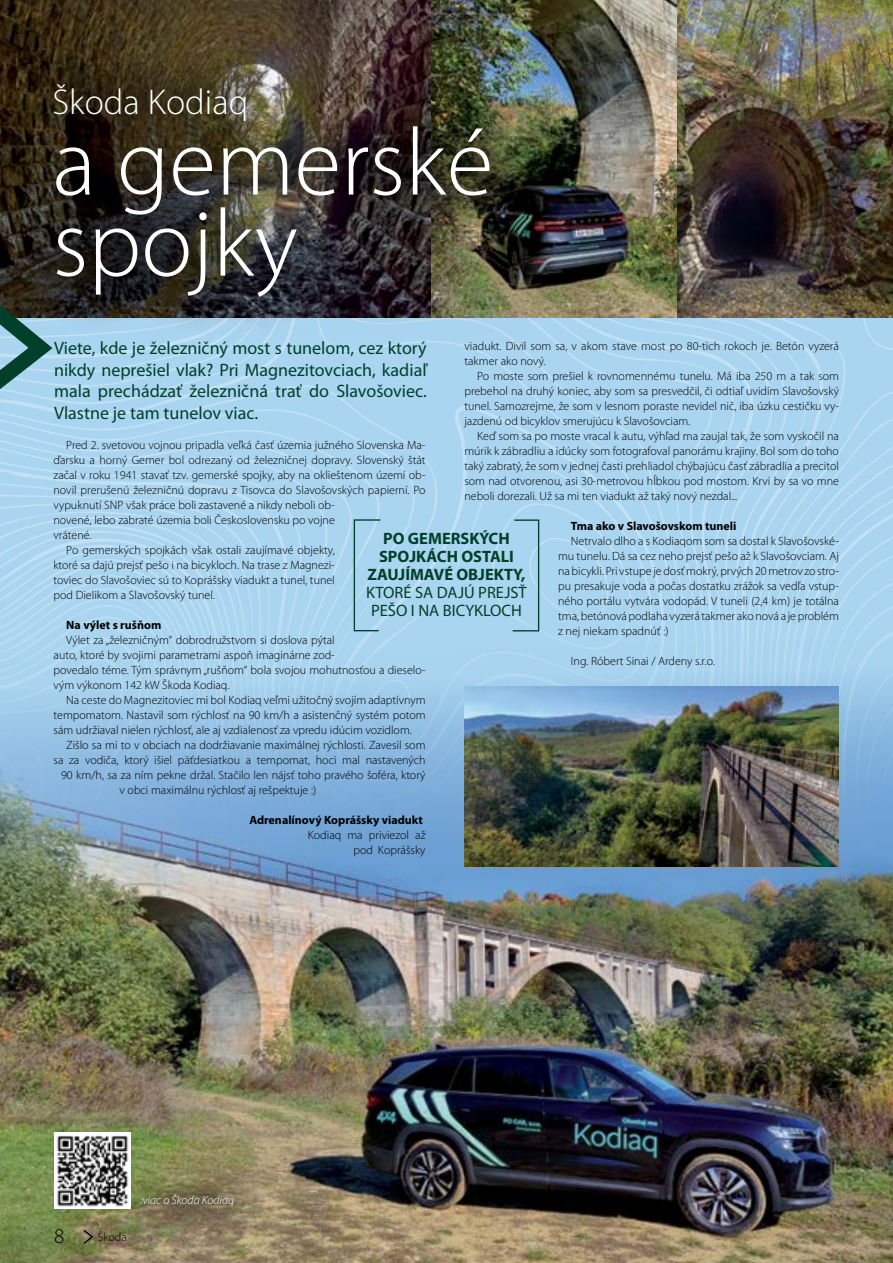
<style>
.page{position:relative;width:893px;height:1263px;background:#fff}
.page>*{position:absolute;margin:0;border:0;box-sizing:border-box;transform-origin:0 0}
.t1{font:300 96px/81px "Myriad Pro";color:#fff}
.t2{font:300 36px "Myriad Pro";color:#fff}
.t3{font:300 21px "Myriad Pro";color:#000}
.t4{font:18px/21.6px "Myriad Pro";color:#00402a;text-align:justify}
.t5{font:700 16.5px/18px "Myriad Pro";color:#00402a;text-align:center}
.t6{font:16.5px/18px "Myriad Pro";color:#00402a}
.t7{font:300 12px/15px "Myriad Pro";color:#000;text-align:justify}
.t8{font:700 12px "Myriad Pro";color:#000}
.t9{font:italic 300 12px "Myriad Pro";color:#fff}
</style>
<div class="page">
<img style="left:0;top:891px;width:893px;height:372px">
<svg style="left:0;top:317px;width:893px;height:574px;background:#a1cae7"></svg>
<img style="left:464px;top:686px;width:375px;height:180px">
<svg style="left:353px;top:519px;width:29px;height:113px;background:#a0cbe3"></svg>
<svg style="left:511px;top:519px;width:29px;height:113px;background:#9fcbe2"></svg>
<img style="left:431px;top:0;width:462px;height:317px">
<div style="left:120px;top:1174px;width:135px;height:52px;background:#000;opacity:.75"></div>
<img style="left:54px;top:1132px;width:77px;height:77px">
<img style="left:0;top:0;width:431px;height:276px">
<img style="left:10px;top:40px;width:522px;height:300px">
<svg style="left:0;top:276px;width:64px;height:142px;background:#6a8a91"></svg>
<svg style="left:83px;top:1229px;width:10px;height:15px"></svg>
<h2 class="t2" style="left:52px;top:82px;width:197px">Škoda Kodiaq</h2>
<h1 class="t1" style="left:52px;top:124px;width:442px">a gemerské spojky</h1>
<p class="t7" style="left:464px;top:338px;width:376px">viadukt. Divil som sa, v akom stave most po 80-tich rokoch je. Betón vyzerá takmer ako nový.</p>
<p class="t7" style="left:464px;top:368px;width:376px;text-indent:13px">Po moste som prešiel k rovnomennému tunelu. Má iba 250 m a tak som prebehol na druhý koniec, aby som sa presvedčil, či odtiaľ uvidím Slavošovský tunel. Samozrejme, že som v lesnom poraste nevidel nič, iba úzku cestičku vy&shy;jazdenú od bicyklov smerujúcu k Slavošovciam.</p>
<p class="t7" style="left:464px;top:428px;width:376px;text-indent:13px">Keď som sa po moste vracal k autu, výhľad ma zaujal tak, že som vyskočil na múrik k zábradliu a idúcky som fotografoval panorámu krajiny. Bol som do toho taký zabratý, že som v jednej časti prehliadol chýbajúcu časť zábradlia a precitol som nad otvorenou, asi 30-metrovou hĺbkou pod mostom. Krvi by sa vo mne neboli dorezali. Už sa mi ten viadukt až taký nový nezdal...</p>
<p class="t8" style="left:571px;top:518px;width:167px">Tma ako v Slavošovskom tuneli</p>
<p class="t7" style="left:558px;top:533px;width:282px;text-indent:13px">Netrvalo dlho a s Kodiaqom som sa dostal k Slavošovské&shy;mu tunelu. Dá sa cez neho prejsť pešo až k Slavošovciam. Aj na bicykli. Pri vstupe je dosť mokrý, prvých 20 metrov zo stro&shy;pu presakuje voda a počas dostatku zrážok sa vedľa vstup&shy;ného portálu vytvára vodopád. V tuneli (2,4 km) je totálna tma, betónová podlaha vyzerá takmer ako nová a je problém z nej niekam spadnúť :)</p>
<p class="t7" style="left:571px;top:653px;width:146px">Ing. Róbert Sinai / Ardeny s.r.o.</p>
<h3 class="t4" style="left:54px;top:337px;width:374px">Viete, kde je železničný most s tunelom, cez ktorý nikdy neprešiel vlak? Pri Magnezitovciach, kadiaľ mala prechádzať železničná trať do Slavošoviec.<br>Vlastne je tam tunelov viac.</h3>
<p class="t7" style="left:66px;top:438px;width:361px">Pred 2. svetovou vojnou pripadla veľká časť územia južného Slovenska Ma-</p>
<p class="t7" style="left:54px;top:453px;width:373px">ďarsku a horný Gemer bol odrezaný od železničnej dopravy. Slovenský štát</p>
<p class="t7" style="left:54px;top:468px;width:373px">začal v roku 1941 stavať tzv. gemerské spojky, aby na oklieštenom území ob-</p>
<p class="t7" style="left:54px;top:483px;width:374px">novil prerušenú železničnú dopravu z Tisovca do Slavošovských papierní. Po</p>
<p class="t7" style="left:54px;top:498px;width:283px">vypuknutí SNP však práce boli zastavené a nikdy neboli ob-</p>
<p class="t7" style="left:54px;top:513px;width:283px">novené, lebo zabraté územia boli Československu po vojne</p>
<p class="t7" style="left:54px;top:528px;width:40px">vrátené.</p>
<p class="t7" style="left:66px;top:543px;width:270px">Po gemerských spojkách však ostali zaujímavé objekty,</p>
<p class="t7" style="left:54px;top:558px;width:283px">ktoré sa dajú prejsť pešo i na bicykloch. Na trase z Magnezi-</p>
<p class="t7" style="left:54px;top:573px;width:283px">toviec do Slavošoviec sú to Koprášsky viadukt a tunel, tunel</p>
<p class="t7" style="left:54px;top:588px;width:163px">pod Dielikom a Slavošovský tunel.</p>
<p class="t8" style="left:66px;top:617px;width:97px">Na výlet s rušňom</p>
<p class="t7" style="left:54px;top:633px;width:373px;text-align:left;text-indent:13px">Výlet za „železničným“ dobrodružstvom si doslova pýtal<br>auto, ktoré by svojimi parametrami aspoň imaginárne zod-<br>povedalo téme. Tým správnym „rušňom“ bola svojou mohutnosťou a dieselo&shy;vým výkonom 142 kW Škoda Kodiaq.</p>
<p class="t7" style="left:54px;top:693px;width:374px;text-indent:13px">Na ceste do Magnezitoviec mi bol Kodiaq veľmi užitočný svojím adaptívnym tempomatom. Nastavil som rýchlosť na 90 km/h a asistenčný systém potom sám udržiaval nielen rýchlosť, ale aj vzdialenosť za vpredu idúcim vozidlom.</p>
<p class="t7" style="left:66px;top:738px;width:361px">Zišlo sa mi to v obciach na dodržiavanie maximálnej rýchlosti. Zavesil som</p>
<p class="t7" style="left:54px;top:753px;width:373px">sa za vodiča, ktorý išiel päťdesiatkou a tempomat, hoci mal nastavených</p>
<p class="t7" style="left:61px;top:768px;width:366px">90 km/h, sa za ním pekne držal. Stačilo len nájsť toho pravého šoféra, ktorý</p>
<p class="t7" style="left:120px;top:783px;width:198px">v obci maximálnu rýchlosť aj rešpektuje :)</p>
<p class="t8" style="left:249px;top:812px;width:175px">Adrenalínový Koprášsky viadukt</p>
<p class="t7" style="left:308px;top:828px;width:119px;text-align:right">Kodiaq ma priviezol až pod Koprášsky</p>
<h3 class="t5" style="left:367px;top:528px;width:160px">PO GEMERSKÝCH<br>SPOJKÁCH OSTALI<br>ZAUJÍMAVÉ OBJEKTY,</h3>
<h3 class="t6" style="left:366px;top:583px;width:162px">KTORÉ SA DAJÚ PREJSŤ<br>PEŠO I NA BICYKLOCH</h3>
<h3 class="t3" style="left:54px;top:1225px;width:12px">8</h3>
<p class="t7" style="left:98px;top:1230px;width:31px">Škoda</p>
<p class="t9" style="left:141px;top:1192px;width:95px">:viac o Škoda Kodiaq</p>
</div>
